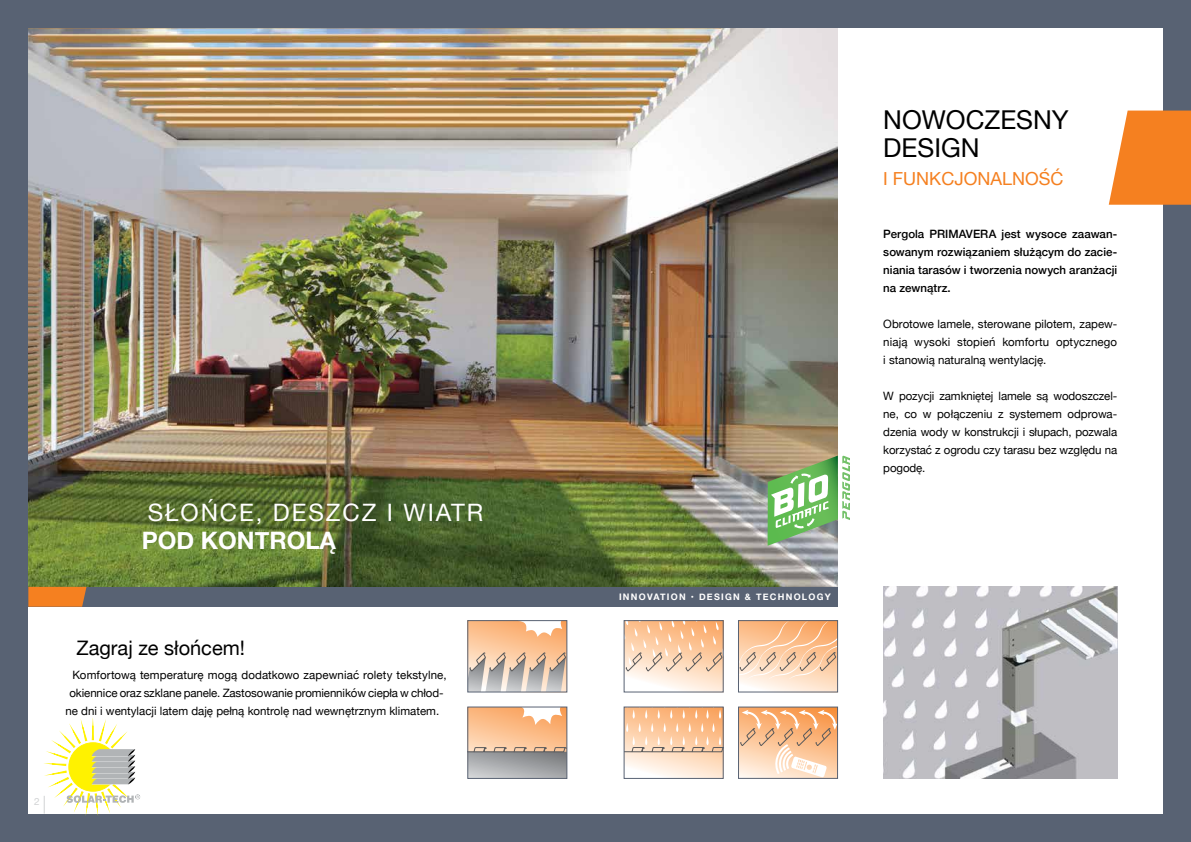
<style>
.page{position:relative;width:1191px;height:842px;background:#586273}
.page>*{position:absolute;margin:0;border:0;box-sizing:border-box;transform-origin:0 0}
.t1{font:26px/28px "Helvetica Neue";color:#000}
.t2{font:24px "Helvetica Neue";letter-spacing:.08em;color:#fff}
.t3{font:700 24px "Helvetica Neue";color:#fff}
.t4{font:20px "Helvetica Neue";color:#000}
.t5{font:18px "Helvetica Neue";color:#f58020}
.t6{font:11.5px/18px "Helvetica Neue";color:#000;text-align:justify}
.t7{font:500 11.5px/18px "Helvetica Neue";color:#000;text-align:justify}
.t8{font:10px "Helvetica Neue";color:#d1d3d4}
.t9{font:700 9px "Helvetica Neue";letter-spacing:.14em;color:#fff}
</style>
<div class="page">
<div style="left:28px;top:28px;width:1134px;height:786px;background:#fff"></div>
<img style="left:28px;top:28px;width:809px;height:559px">
<svg style="left:1108px;top:111px;width:83px;height:94px"></svg>
<img style="left:883px;top:586px;width:234px;height:193px">
<svg style="left:767px;top:456px;width:83px;height:90px"></svg>
<div style="left:28px;top:587px;width:809px;height:20px;background:#586273"></div>
<svg style="left:28px;top:587px;width:58px;height:20px"></svg>
<svg style="left:52px;top:725px;width:88px;height:83px"></svg>
<svg style="left:44px;top:796px;width:1px;height:18px"></svg>
<svg style="left:469px;top:622px;width:96px;height:28px"></svg>
<svg style="left:516px;top:622px;width:49px;height:15px"></svg>
<svg style="left:469px;top:650px;width:96px;height:40px"></svg>
<div style="left:467px;top:620px;width:100px;height:72px;border:1px solid #586273"></div>
<svg style="left:469px;top:709px;width:96px;height:32px"></svg>
<svg style="left:515px;top:709px;width:50px;height:16px"></svg>
<svg style="left:469px;top:758px;width:96px;height:19px"></svg>
<svg style="left:469px;top:741px;width:96px;height:17px"></svg>
<div style="left:467px;top:707px;width:100px;height:72px;border:1px solid #586273"></div>
<div style="left:738px;top:621px;width:99px;height:71px;background:linear-gradient(to right,#fffdfb,#fedec1)"></div>
<svg style="left:740px;top:622px;width:96px;height:57px"></svg>
<div style="left:738px;top:620px;width:100px;height:72px;border:1px solid #586273"></div>
<svg style="left:740px;top:710px;width:95px;height:67px"></svg>
<div style="left:738px;top:707px;width:99px;height:72px;border:1px solid #586273"></div>
<svg style="left:626px;top:672px;width:95px;height:18px"></svg>
<svg style="left:626px;top:622px;width:95px;height:50px"></svg>
<div style="left:624px;top:620px;width:99px;height:72px;border:1px solid #586273"></div>
<svg style="left:626px;top:758px;width:95px;height:19px"></svg>
<svg style="left:626px;top:709px;width:95px;height:49px"></svg>
<div style="left:624px;top:707px;width:99px;height:72px;border:1px solid #586273"></div>
<h2 class="t2" style="left:148px;top:495px;width:337px">SŁOŃCE, DESZCZ I WIATR</h2>
<h2 class="t3" style="left:142px;top:522px;width:196px">POD KONTROLĄ</h2>
<h3 class="t4" style="left:76px;top:633px;width:170px">Zagraj ze słońcem!</h3>
<p class="t6" style="left:72px;top:666px;width:376px">Komfortową temperaturę mogą dodatkowo zapewniać rolety tekstylne,</p>
<p class="t6" style="left:69px;top:684px;width:376px">okiennice oraz szklane panele. Zastosowanie promienników ciepła w chłod-</p>
<p class="t6" style="left:65px;top:702px;width:375px">ne dni i wentylacji latem daję pełną kontrolę nad wewnętrznym klimatem.</p>
<p class="t8" style="left:34px;top:794px;width:7px">2</p>
<p class="t9" style="left:619px;top:590px;width:213px">INNOVATION • DESIGN &amp; TECHNOLOGY</p>
<h1 class="t1" style="left:883px;top:107px;width:187px">NOWOCZESNY<br>DESIGN</h1>
<h3 class="t5" style="left:883px;top:166px;width:182px">I FUNKCJONALNOŚĆ</h3>
<p class="t7" style="left:883px;top:224px;width:235px">Pergola PRIMAVERA jest wysoce zaawan&shy;sowanym rozwiązaniem służącym do zacie&shy;niania tarasów i tworzenia nowych aranżacji na zewnątrz.</p>
<p class="t6" style="left:883px;top:316px;width:235px">Obrotowe lamele, sterowane pilotem, zapew&shy;niają wysoki stopień komfortu optycznego i stanowią naturalną wentylację.</p>
<p class="t6" style="left:883px;top:388px;width:235px">W pozycji zamkniętej lamele są wodoszczel&shy;ne, co w połączeniu z systemem odprowa&shy;dzenia wody w konstrukcji i słupach, pozwala korzystać z ogrodu czy tarasu bez względu na pogodę.</p>
</div>
